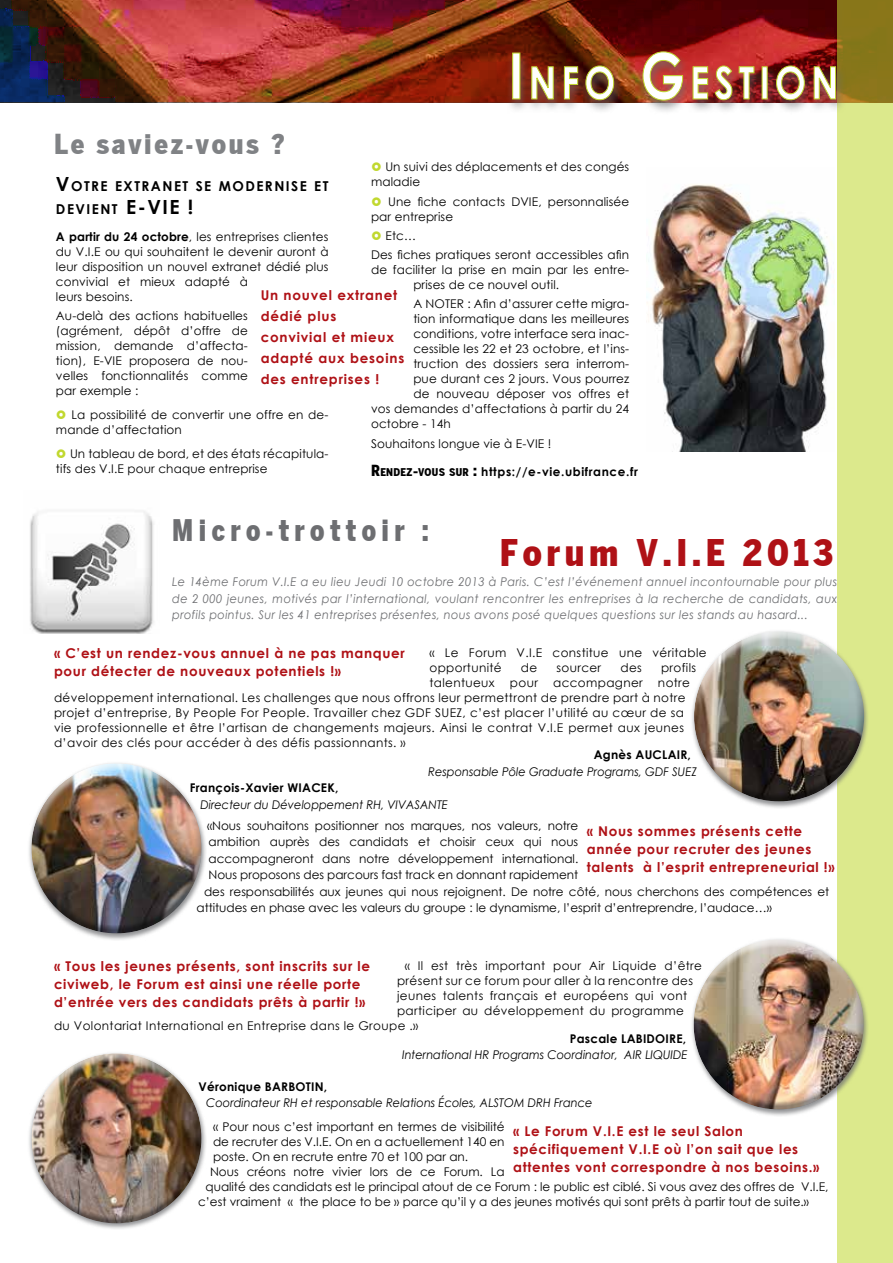
<style>
.page{position:relative;width:893px;height:1263px;background:#fff}
.page>*{position:absolute;margin:0;border:0;box-sizing:border-box;transform-origin:0 0}
.t1{font:900 36px "Benton Sans Cond";letter-spacing:.13em;color:#af1116}
.t2{font:900 29.1px "Benton Sans Cond";letter-spacing:.2em;color:#6d6e71;scale:.93 1}
.t3{font:900 27px "Benton Sans Cond";letter-spacing:.1em;color:#808285}
.t4{font:700 13.65px/23.4px "Century Gothic";letter-spacing:.105em;color:#000}
.t5{font:700 13.5px/18px "Century Gothic";letter-spacing:.05em;color:#af1116}
.t6{font:12px/15px "Century Gothic";letter-spacing:.01em;color:#000}
.t7{font:12px/15px "Century Gothic";letter-spacing:.03em;color:#000}
.t8{font:italic 12px/16.5px "Century Gothic";letter-spacing:.03em;color:#6d6e71;text-align:justify;scale:.95 1}
.t9{font:italic 12px "Century Gothic";color:#000;scale:.95 1}
.t10{font:700 12px "Century Gothic";letter-spacing:.02em;color:#000}
.t11{font:700 12px "Century Gothic";letter-spacing:.05em;color:#000}
.s1{font-family:"Arial Narrow";font-weight:700}
.s2{font-family:"Benton Sans Cond";font-weight:900;font-size:15px}
.s3{font-family:"Benton Sans Cond";font-weight:900;font-size:10.5px}
.s4{font-family:"Arial";font-size:15px}
.s5{font-size:19.5px}
.s6{font-weight:700}
</style>
<div class="page">
<img style="left:0;top:0;width:838px;height:102px">
<svg style="left:838px;top:0;width:55px;height:1263px;background:#d4de81"></svg>
<div style="left:505px;top:48px;width:342px;height:67px;background:#6d6e71;opacity:.75"></div>
<img style="left:512px;top:51px;width:324px;height:49px">
<img style="left:646px;top:184px;width:187px;height:268px">
<div style="left:28px;top:761px;width:179px;height:180px;background:#6d6e71;opacity:.75"></div>
<div style="left:31px;top:763px;width:172px;height:105px;background:#fff;opacity:.75"></div>
<div style="left:31px;top:805px;width:172px;height:131px;background:#6d6e71;opacity:.75"></div>
<div style="left:28px;top:1051px;width:179px;height:180px;background:#6d6e71;opacity:.75"></div>
<div style="left:30px;top:1053px;width:174px;height:105px;background:#fff;opacity:.75"></div>
<div style="left:30px;top:1094px;width:174px;height:132px;background:#6d6e71;opacity:.75"></div>
<div style="left:690px;top:629px;width:180px;height:180px;background:#6d6e71;opacity:.75"></div>
<div style="left:693px;top:631px;width:173px;height:105px;background:#fff;opacity:.75"></div>
<div style="left:693px;top:672px;width:173px;height:131px;background:#6d6e71;opacity:.75"></div>
<div style="left:690px;top:937px;width:179px;height:180px;background:#6d6e71;opacity:.75"></div>
<div style="left:692px;top:939px;width:174px;height:105px;background:#fff;opacity:.75"></div>
<div style="left:692px;top:980px;width:174px;height:131px;background:#6d6e71;opacity:.75"></div>
<img style="left:30px;top:511px;width:124px;height:123px">
<h3 class="t3" style="left:54px;top:128px;width:232px">Le saviez<span class="s1">-</span>vous ?</h3>
<p class="t6" style="left:371px;top:159px;width:260px;text-indent:14px">Un suivi des déplacements et des congés maladie</p>
<p class="t6" style="left:371px;top:194px;width:260px;text-indent:17px">Une fiche contacts DVIE, personnalisée par entreprise</p>
<p class="t6" style="left:371px;top:226px;width:260px;line-height:19.2px;text-indent:15px">Etc…<br>Des fiches pratiques seront accessibles afin</p>
<p class="t6" style="left:413px;top:262px;width:217px;text-indent:-42px">de faciliter la prise en main par les entre&shy;prises de ce nouvel outil.</p>
<p class="t6" style="left:413px;top:296px;width:217px">A NOTER : Afin d’assurer cette migra-</p>
<p class="t6" style="left:413px;top:311px;width:217px">tion informatique dans les meilleures</p>
<p class="t6" style="left:413px;top:326px;width:217px">conditions, votre interface sera inac-</p>
<p class="t6" style="left:413px;top:341px;width:217px">cessible les 22 et 23 octobre, et l’ins-</p>
<p class="t6" style="left:413px;top:356px;width:217px">truction des dossiers sera interrom-</p>
<p class="t6" style="left:413px;top:371px;width:217px">pue durant ces 2 jours. Vous pourrez</p>
<p class="t6" style="left:413px;top:386px;width:217px">de nouveau déposer vos offres et</p>
<p class="t6" style="left:371px;top:401px;width:260px">vos demandes d’affectations à partir du 24</p>
<p class="t6" style="left:371px;top:416px;width:81px">octobre - 14h</p>
<p class="t6" style="left:371px;top:436px;width:182px">Souhaitons longue vie à E-VIE !</p>
<p class="t11" style="left:371px;top:462px;width:268px"><span class="s2">R</span><span class="s3">ENDEZ</span><span class="s4">-</span><span class="s3">VOUS SUR</span> <span class="s2">:</span> https://e-vie.ubifrance.fr</p>
<p class="t4" style="left:56px;top:174px;width:274px"><span class="s5">V</span>OTRE EXTRANET SE MODERNISE ET<br>DEVIENT <span class="s5">E-VIE !</span></p>
<p class="t6" style="left:56px;top:229px;width:274px"><span class="s6">A partir du 24 octobre</span>, les entreprises clientes du V.I.E ou qui souhaitent le devenir auront à leur disposition un nouvel extranet dédié plus convivial et mieux adapté à<br>leurs besoins.</p>
<p class="t6" style="left:56px;top:308px;width:193px;text-align:justify">Au-delà des actions habituelles (agrément, dépôt d’offre de mission, demande d’affecta&shy;tion), E-VIE proposera de nou&shy;velles fonctionnalités comme par exemple :</p>
<p class="t6" style="left:56px;top:407px;width:274px;text-indent:16px">La possibilité de convertir une offre en de&shy;mande d’affectation</p>
<p class="t6" style="left:56px;top:446px;width:274px;text-indent:14px">Un tableau de bord, et des états récapitula&shy;tifs des V.I.E pour chaque entreprise</p>
<p class="t5" style="left:261px;top:284px;width:145px;line-height:21px">Un nouvel extranet dédié plus convivial et mieux adapté aux besoins des entreprises !</p>
<h2 class="t2" style="left:172px;top:513px;width:277px">Micro<span class="s1">-</span>trottoir :</h2>
<h1 class="t1" style="left:500px;top:532px;width:335px">Forum V.I.E 2013</h1>
<p class="t8" style="left:172px;top:574px;width:701px">Le 14ème Forum V.I.E a eu lieu Jeudi 10 octobre 2013 à Paris. C’est l’événement annuel incontournable pour plus de 2 000 jeunes, motivés par l’international, voulant rencontrer les entreprises à la recherche de candidats, aux profils pointus. Sur les 41 entreprises présentes, nous avons posé quelques questions sur les stands au hasard...</p>
<p class="t5" style="left:54px;top:644px;width:352px">« C’est un rendez-vous annuel à ne pas manquer pour détecter de nouveaux potentiels !»</p>
<p class="t7" style="left:429px;top:645px;width:279px">« Le Forum V.I.E constitue une véritable opportunité</p>
<p class="t6" style="left:521px;top:660px;width:18px">de</p>
<p class="t7" style="left:556px;top:660px;width:46px">sourcer</p>
<p class="t6" style="left:620px;top:660px;width:23px">des</p>
<p class="t7" style="left:661px;top:660px;width:37px">profils</p>
<p class="t7" style="left:429px;top:675px;width:67px">talentueux</p>
<p class="t6" style="left:510px;top:675px;width:30px">pour</p>
<p class="t7" style="left:553px;top:675px;width:91px">accompagner</p>
<p class="t7" style="left:54px;top:675px;width:638px;text-indent:604px">notre développement international. Les challenges que nous offrons leur permettront de prendre part à notre projet d’entreprise, By People For People. Travailler chez GDF SUEZ, c’est placer l’utilité au cœur de sa vie professionnelle et être l’artisan de changements majeurs. Ainsi le contrat V.I.E permet aux jeunes d’avoir des clés pour accéder à des défis passionnants. »</p>
<p class="t10" style="left:594px;top:746px;width:99px">Agnès AUCLAIR,</p>
<p class="t9" style="left:428px;top:763px;width:284px">Responsable Pôle Graduate Programs, GDF SUEZ</p>
<p class="t10" style="left:190px;top:779px;width:150px">François-Xavier WIACEK,</p>
<p class="t9" style="left:200px;top:796px;width:262px">Directeur du Développement RH, VIVASANTE</p>
<p class="t6" style="left:207px;top:817px;width:373px">«Nous souhaitons positionner nos marques, nos valeurs, notre</p>
<p class="t6" style="left:208px;top:834px;width:371px">ambition auprès des candidats et choisir ceux qui nous</p>
<p class="t6" style="left:208px;top:850px;width:371px">accompagneront dans notre développement international.</p>
<p class="t6" style="left:208px;top:867px;width:371px">Nous proposons des parcours fast track en donnant rapidement</p>
<p class="t6" style="left:204px;top:883px;width:627px">des responsabilités aux jeunes qui nous rejoignent. De notre côté, nous cherchons des compétences et</p>
<p class="t6" style="left:196px;top:900px;width:577px">attitudes en phase avec les valeurs du groupe : le dynamisme, l’esprit d’entreprendre, l’audace…»</p>
<p class="t5" style="left:587px;top:821px;width:249px">« Nous sommes présents cette année pour recruter des jeunes talents à l’esprit entrepreneurial !»</p>
<p class="t5" style="left:54px;top:957px;width:318px">« Tous les jeunes présents, sont inscrits sur le civiweb, le Forum est ainsi une réelle porte d’entrée vers des candidats prêts à partir !»</p>
<p class="t7" style="left:405px;top:958px;width:299px">« Il est très important pour Air Liquide d’être</p>
<p class="t7" style="left:397px;top:973px;width:297px">présent sur ce forum pour aller à la rencontre des</p>
<p class="t7" style="left:397px;top:988px;width:291px">jeunes talents français et européens qui vont</p>
<p class="t7" style="left:397px;top:1003px;width:288px">participer au développement du programme</p>
<p class="t7" style="left:54px;top:1018px;width:366px">du Volontariat International en Entreprise dans le Groupe .»</p>
<p class="t10" style="left:570px;top:1029px;width:118px">Pascale LABIDOIRE,</p>
<p class="t9" style="left:402px;top:1046px;width:302px">International HR Programs Coordinator, AIR LIQUIDE</p>
<p class="t10" style="left:199px;top:1077px;width:130px">Véronique BARBOTIN,</p>
<p class="t9" style="left:206px;top:1094px;width:408px">Coordinateur RH et responsable Relations Écoles, ALSTOM DRH France</p>
<p class="t6" style="left:213px;top:1119px;width:293px">« Pour nous c’est important en termes de visibilité</p>
<p class="t6" style="left:213px;top:1134px;width:293px">de recruter des V.I.E. On en a actuellement 140 en</p>
<p class="t6" style="left:213px;top:1149px;width:257px">poste. On en recrute entre 70 et 100 par an.</p>
<p class="t6" style="left:210px;top:1164px;width:296px">Nous créons notre vivier lors de ce Forum. La</p>
<p class="t6" style="left:206px;top:1179px;width:625px">qualité des candidats est le principal atout de ce Forum : le public est ciblé. Si vous avez des offres de V.I.E,</p>
<p class="t6" style="left:198px;top:1194px;width:612px">c’est vraiment « the place to be » parce qu’il y a des jeunes motivés qui sont prêts à partir tout de suite.»</p>
<p class="t5" style="left:513px;top:1121px;width:308px">« Le Forum V.I.E est le seul Salon spécifiquement V.I.E où l’on sait que les attentes vont correspondre à nos besoins.»</p>
</div>
